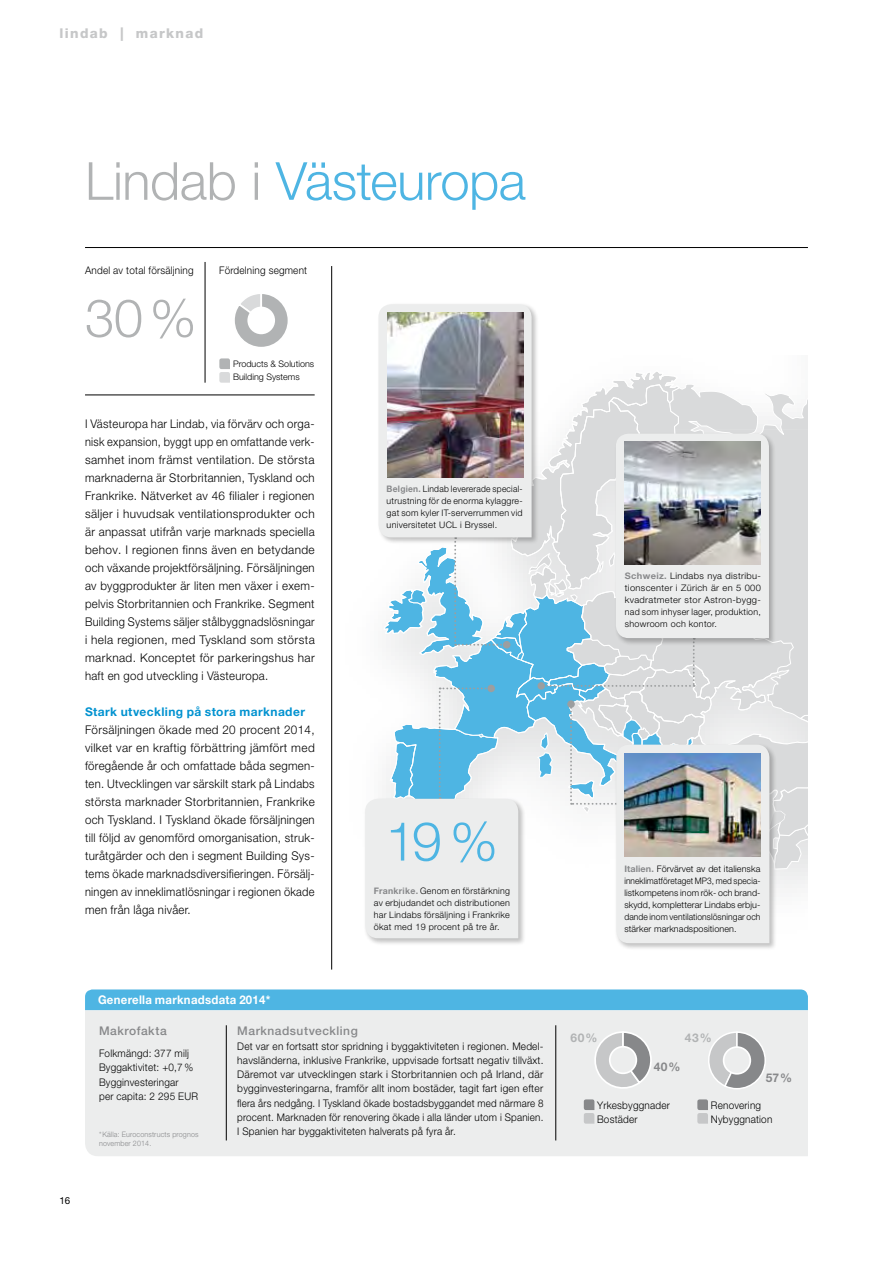
<style>
.page{position:relative;width:893px;height:1263px;background:#fff}
.page>*{position:absolute;margin:0;border:0;box-sizing:border-box;transform-origin:0 0}
.t1{font:300 54px "Helvetica Neue LT Pro";color:#4eb5e3}
.t2{font:300 52.5px "Helvetica Neue LT Pro";letter-spacing:-.01em;color:#4eb5e3}
.t3{font:300 52.5px "Helvetica Neue LT Pro";color:#b1b3b4}
.t4{font:800 13.5px "Helvetica Neue LT Pro";letter-spacing:.1em;color:#c6c7c8}
.t5{font:300 12px/18px "Helvetica Neue LT Pro";letter-spacing:.025em;color:#000;text-align:justify;scale:.95 1}
.t6{font:300 12px/18px "Helvetica Neue LT Pro";letter-spacing:.025em;color:#000;text-align:justify}
.t7{font:700 12px "Helvetica Neue LT Pro";letter-spacing:.035em;color:#0092d0}
.t8{font:500 12px "Helvetica Neue LT Pro";letter-spacing:.045em;color:#87888a}
.t9{font:700 12px "Helvetica Neue LT Pro";letter-spacing:.025em;color:#fff;scale:.95 1}
.t10{font:700 12px "Helvetica Neue LT Pro";color:#b1b3b4}
.t11{font:700 12px "Helvetica Neue LT Pro";color:#87888a}
.t12{font:300 10.5px/14.2px "Helvetica Neue LT Pro";letter-spacing:.02em;color:#000;text-align:justify;scale:.96 1}
.t13{font:300 10.5px/14.2px "Helvetica Neue LT Pro";letter-spacing:.02em;color:#000;scale:.95 1}
.t14{font:9.75px "Helvetica Neue LT Pro";color:#000}
.t15{font:300 9px/12px "Helvetica Neue LT Pro";letter-spacing:.03em;color:#000;text-align:justify}
.t16{font:300 9px/12px "Helvetica Neue LT Pro";letter-spacing:.03em;color:#000;text-align:justify;scale:.94 1}
.t17{font:300 9px "Helvetica Neue LT Pro";color:#000}
.t18{font:300 7.5px/9px "Helvetica Neue LT Pro";letter-spacing:.02em;color:#87888a;scale:.95 1}
.s1{color:#b1b3b4}
.s2{font-weight:700;color:#87888a}
</style>
<div class="page">
<div style="left:85px;top:989px;width:723px;height:21px;background:#4eb5e3"></div>
<div style="left:85px;top:1010px;width:723px;height:146px;background:#eceded"></div>
<hr style="left:226px;top:1025px;width:1px;height:115px;background:#000">
<hr style="left:555px;top:1025px;width:1px;height:115px;background:#000">
<svg style="left:219px;top:358px;width:11px;height:25px"></svg>
<svg style="left:234px;top:294px;width:54px;height:53px"></svg>
<div style="left:247px;top:307px;width:28px;height:27px;background:#fff;border-radius:50%"></div>
<hr style="left:85px;top:395px;width:230px;height:1px;background:#000">
<hr style="left:85px;top:247px;width:723px;height:1px;background:#000">
<svg style="left:594px;top:1031px;width:58px;height:58px;background:#c9cacb"></svg>
<div style="left:610px;top:1047px;width:26px;height:26px;background:#eceded;border-radius:50%"></div>
<div style="left:609px;top:1046px;width:28px;height:28px;border:2px solid #fff;border-radius:50%"></div>
<svg style="left:708px;top:1031px;width:58px;height:58px;background:#c0c1c2"></svg>
<div style="left:724px;top:1047px;width:26px;height:27px;background:#eceded;border-radius:50%"></div>
<div style="left:723px;top:1046px;width:28px;height:28px;border:2px solid #fff;border-radius:50%"></div>
<svg style="left:584px;top:1099px;width:10px;height:25px"></svg>
<svg style="left:697px;top:1099px;width:11px;height:25px"></svg>
<hr style="left:331px;top:266px;width:1px;height:703px;background:#000">
<hr style="left:205px;top:262px;width:1px;height:121px;background:#000">
<div style="left:615px;top:743px;width:162px;height:208px;background:#000;opacity:.25"></div>
<div style="left:363px;top:797px;width:163px;height:149px;background:#f8f8f8"></div>
<img style="left:365px;top:304px;width:443px;height:639px">
<p class="t4" style="left:60px;top:25px;width:145px">lindab | marknad</p>
<h2 class="t2" style="left:85px;top:149px;width:442px"><span class="s1">Lindab i</span> Västeuropa</h2>
<p class="t13" style="left:85px;top:262px;width:116px">Andel av total försäljning</p>
<p class="t13" style="left:219px;top:262px;width:94px">Fördelning segment</p>
<h2 class="t3" style="left:85px;top:286px;width:113px">30%</h2>
<p class="t17" style="left:233px;top:358px;width:83px">Products &amp; Solutions</p>
<p class="t17" style="left:233px;top:372px;width:68px">Building Systems</p>
<p class="t5" style="left:85px;top:415px;width:243px">I Västeuropa har Lindab, via förvärv och orga&shy;nisk expansion, byggt upp en omfattande verk&shy;samhet inom främst ventilation. De största marknaderna är Storbritannien, Tyskland och Frankrike. Nätverket av 46 filialer i regionen säljer i huvudsak ventilationsprodukter och är anpassat utifrån varje marknads speciella behov. I regionen finns även en betydande och växande projektförsäljning. Försäljningen av byggprodukter är liten men växer i exem&shy;pelvis Storbritannien och Frankrike. Segment Building Systems säljer stålbyggnadslösningar i hela regionen, med Tyskland som största marknad. Konceptet för parkeringshus har haft en god utveckling i Västeuropa.</p>
<p class="t7" style="left:85px;top:704px;width:221px">Stark utveckling på stora marknader</p>
<p class="t6" style="left:85px;top:721px;width:231px">Försäljningen ökade med 20 procent 2014, vilket var en kraftig förbättring jämfört med föregående år och omfattade båda segmen&shy;ten. Utvecklingen var särskilt stark på Lindabs största marknader Storbritannien, Frankrike och Tyskland. I Tyskland ökade försäljningen till följd av genomförd omorganisation, struk&shy;turåtgärder och den i segment Building Sys&shy;tems ökade marknadsdiversifieringen. Försälj&shy;ningen av inneklimatlösningar i regionen ökade men från låga nivåer.</p>
<p class="t16" style="left:387px;top:483px;width:146px"><span class="s2">Belgien.</span> Lindab levererade special&shy;utrustning för de enorma kylaggre&shy;gat som kyler IT-serverrummen vid universitetet UCL i Bryssel.</p>
<h1 class="t1" style="left:386px;top:808px;width:114px">19%</h1>
<p class="t15" style="left:374px;top:884px;width:138px"><span class="s2">Frankrike.</span> Genom en förstärkning av erbjudandet och distributionen har Lindabs försäljning i Frankrike ökat med 19 procent på tre år.</p>
<p class="t14" style="left:60px;top:1194px;width:12px">16</p>
<p class="t9" style="left:98px;top:992px;width:183px">Generella marknadsdata 2014*</p>
<p class="t8" style="left:99px;top:1024px;width:69px">Makrofakta</p>
<p class="t13" style="left:99px;top:1046px;width:106px">Folkmängd: 377 milj<br>Byggaktivitet: +0,7 %<br>Bygginvesteringar<br>per capita: 2 295 EUR</p>
<p class="t18" style="left:99px;top:1130px;width:106px">*Källa: Euroconstructs prognos november 2014.</p>
<p class="t8" style="left:237px;top:1024px;width:122px">Marknadsutveckling</p>
<p class="t12" style="left:237px;top:1038px;width:321px">Det var en fortsatt stor spridning i byggaktiviteten i regionen. Medel&shy;havsländerna, inklusive Frankrike, uppvisade fortsatt negativ tillväxt.<br>Däremot var utvecklingen stark i Storbritannien och på Irland, där bygginvesteringarna, framför allt inom bostäder, tagit fart igen efter flera års nedgång. I Tyskland ökade bostadsbyggandet med närmare 8 procent. Marknaden för renovering ökade i alla länder utom i Spanien.<br>I Spanien har byggaktiviteten halverats på fyra år.</p>
<p class="t15" style="left:625px;top:570px;width:138px"><span class="s2">Schweiz.</span> Lindabs nya distribu&shy;tionscenter i Zürich är en 5 000 kvadratmeter stor Astron-bygg&shy;nad som inhyser lager, produktion, showroom och kontor.</p>
<p class="t15" style="left:624px;top:863px;width:138px"><span class="s2">Italien.</span> Förvärvet av det italienska inneklimatföretaget MP3, med specia&shy;listkompetens inom rök- och brand&shy;skydd, kompletterar Lindabs erbju&shy;dande inom ventilationslösningar och stärker marknadspositionen.</p>
<p class="t10" style="left:570px;top:1030px;width:28px">60%</p>
<p class="t10" style="left:685px;top:1030px;width:28px">43%</p>
<p class="t11" style="left:654px;top:1059px;width:28px">40%</p>
<p class="t11" style="left:766px;top:1070px;width:28px">57%</p>
<p class="t13" style="left:597px;top:1097px;width:78px">Yrkesbyggnader<br>Bostäder</p>
<p class="t13" style="left:711px;top:1097px;width:66px">Renovering<br>Nybyggnation</p>
</div>
